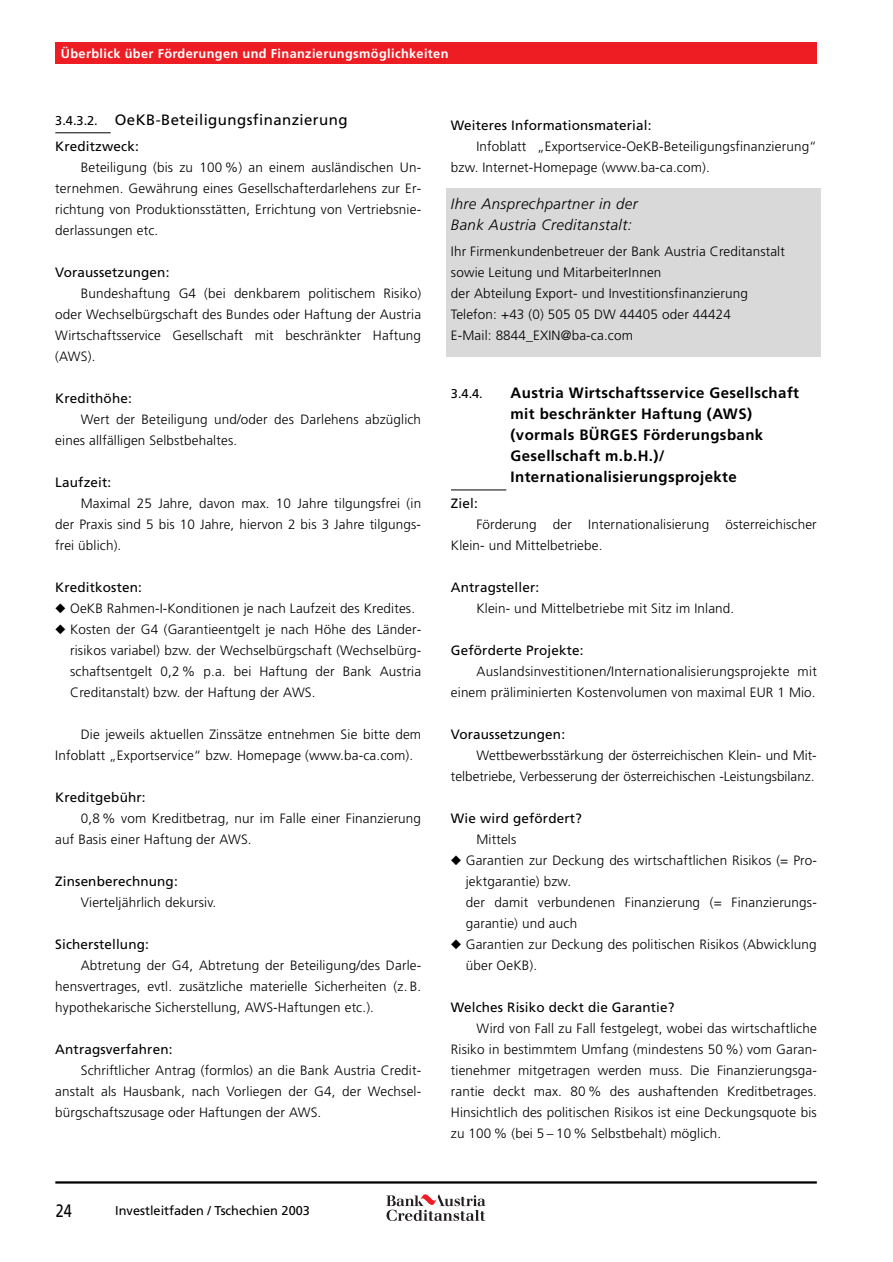
<style>
.page{position:relative;width:893px;height:1262px;background:#fff}
.page>*{position:absolute;margin:0;border:0;box-sizing:border-box;transform-origin:0 0}
.t1{font:18px "Frutiger";color:#000;scale:.8 1}
.t2{font:700 15px/21px "Frutiger";letter-spacing:.03em;color:#000}
.t3{font:italic 300 15px/21px "Frutiger";letter-spacing:.03em;color:#000}
.t4{font:15px "Frutiger";letter-spacing:.03em;color:#000}
.t5{font:300 13.5px/21px "Frutiger";letter-spacing:.01em;color:#000}
.t6{font:13.5px "Frutiger";letter-spacing:.01em;color:#000}
.t7{font:700 12.75px "Frutiger";letter-spacing:.03em;color:#fff}
.t8{font:12.75px "Frutiger";color:#000}
.s1{font-size:12.75px}
</style>
<div class="page">
<div style="left:446px;top:188px;width:374px;height:168px;background:#d9d9d9"></div>
<div style="left:55px;top:43px;width:761px;height:21px;background:#ee1d23"></div>
<hr style="left:55px;top:1181px;width:761px;height:2px;background:#000">
<svg style="left:386px;top:1194px;width:99px;height:27px"></svg>
<hr style="left:451px;top:489px;width:55px;height:1px;background:#000">
<hr style="left:55px;top:132px;width:56px;height:1px;background:#000">
<p class="t7" style="left:61px;top:48px;width:389px">Überblick über Förderungen und Finanzierungsmöglichkeiten</p>
<p class="t4" style="left:55px;top:114px;width:294px"><span class="s1">3.4.3.2.</span> OeKB-Beteiligungsfinanzierung</p>
<p class="t6" style="left:55px;top:140px;width:85px">Kreditzweck:</p>
<p class="t5" style="left:55px;top:157px;width:367px;text-align:justify;text-indent:26px">Beteiligung (bis zu 100 %) an einem ausländischen Un&shy;ternehmen. Gewährung eines Gesellschafterdarlehens zur Er&shy;richtung von Produktionsstätten, Errichtung von Vertriebsnie&shy;derlassungen etc.</p>
<p class="t6" style="left:55px;top:266px;width:116px">Voraussetzungen:</p>
<p class="t5" style="left:55px;top:283px;width:367px;text-align:justify;text-indent:26px">Bundeshaftung G4 (bei denkbarem politischem Risiko) oder Wechselbürgschaft des Bundes oder Haftung der Austria Wirtschaftsservice Gesellschaft mit beschränkter Haftung (AWS).</p>
<p class="t6" style="left:55px;top:392px;width:78px">Kredithöhe:</p>
<p class="t5" style="left:55px;top:409px;width:367px;text-indent:26px">Wert der Beteiligung und/oder des Darlehens abzüglich eines allfälligen Selbstbehaltes.</p>
<p class="t6" style="left:55px;top:476px;width:57px">Laufzeit:</p>
<p class="t5" style="left:55px;top:493px;width:367px;text-align:justify;text-indent:26px">Maximal 25 Jahre, davon max. 10 Jahre tilgungsfrei (in der Praxis sind 5 bis 10 Jahre, hiervon 2 bis 3 Jahre tilgungs&shy;frei üblich).</p>
<p class="t6" style="left:55px;top:581px;width:88px">Kreditkosten:</p>
<p class="t5" style="left:55px;top:598px;width:361px">◆ OeKB Rahmen-I-Konditionen je nach Laufzeit des Kredites.</p>
<p class="t5" style="left:70px;top:619px;width:352px;text-align:justify;text-indent:-15px">◆ Kosten der G4 (Garantieentgelt je nach Höhe des Länder&shy;risikos variabel) bzw. der Wechselbürgschaft (Wechselbürg&shy;schaftsentgelt 0,2 % p.a. bei Haftung der Bank Austria Creditanstalt) bzw. der Haftung der AWS.</p>
<p class="t5" style="left:55px;top:724px;width:367px;text-indent:26px">Die jeweils aktuellen Zinssätze entnehmen Sie bitte dem<br>Infoblatt „Exportservice“ bzw. Homepage (www.ba-ca.com).</p>
<p class="t6" style="left:55px;top:791px;width:92px">Kreditgebühr:</p>
<p class="t5" style="left:55px;top:808px;width:367px;text-indent:26px">0,8 % vom Kreditbetrag, nur im Falle einer Finanzierung auf Basis einer Haftung der AWS.</p>
<p class="t6" style="left:55px;top:875px;width:124px">Zinsenberechnung:</p>
<p class="t5" style="left:81px;top:892px;width:137px">Vierteljährlich dekursiv.</p>
<p class="t6" style="left:55px;top:938px;width:95px">Sicherstellung:</p>
<p class="t5" style="left:55px;top:955px;width:367px;text-align:justify;text-indent:26px">Abtretung der G4, Abtretung der Beteiligung/des Darle&shy;hensvertrages, evtl. zusätzliche materielle Sicherheiten (z. B. hypothekarische Sicherstellung, AWS-Haftungen etc.).</p>
<p class="t6" style="left:55px;top:1043px;width:119px">Antragsverfahren:</p>
<p class="t5" style="left:55px;top:1060px;width:367px;text-align:justify;text-indent:26px">Schriftlicher Antrag (formlos) an die Bank Austria Credit&shy;anstalt als Hausbank, nach Vorliegen der G4, der Wechsel&shy;bürgschaftszusage oder Haftungen der AWS.</p>
<h1 class="t1" style="left:56px;top:1203px;width:22px">24</h1>
<p class="t8" style="left:115px;top:1205px;width:196px">Investleitfaden / Tschechien 2003</p>
<p class="t6" style="left:451px;top:119px;width:202px">Weiteres Informationsmaterial:</p>
<p class="t5" style="left:451px;top:136px;width:367px;text-indent:26px">Infoblatt „Exportservice-OeKB-Beteiligungsfinanzierung“ bzw. Internet-Homepage (www.ba-ca.com).</p>
<p class="t3" style="left:451px;top:194px;width:188px">Ihre Ansprechpartner in der<br>Bank Austria Creditanstalt:</p>
<p class="t5" style="left:451px;top:241px;width:335px">Ihr Firmenkundenbetreuer der Bank Austria Creditanstalt sowie Leitung und MitarbeiterInnen<br>der Abteilung Export- und Investitionsfinanzierung Telefon: +43 (0) 505 05 DW 44405 oder 44424<br>E-Mail: 8844_EXIN@ba-ca.com</p>
<p class="t8" style="left:451px;top:388px;width:33px">3.4.4.</p>
<p class="t2" style="left:510px;top:383px;width:290px">Austria Wirtschaftsservice Gesellschaft mit beschränkter Haftung (AWS) (vormals BÜRGES Förderungsbank Gesellschaft m.b.H.)/ Internationalisierungsprojekte</p>
<p class="t6" style="left:451px;top:497px;width:28px">Ziel:</p>
<p class="t5" style="left:451px;top:514px;width:367px;text-indent:26px">Förderung der Internationalisierung österreichischer<br>Klein- und Mittelbetriebe.</p>
<p class="t6" style="left:451px;top:581px;width:90px">Antragsteller:</p>
<p class="t5" style="left:476px;top:598px;width:259px">Klein- und Mittelbetriebe mit Sitz im Inland.</p>
<p class="t6" style="left:451px;top:644px;width:134px">Geförderte Projekte:</p>
<p class="t5" style="left:451px;top:661px;width:367px;text-align:right">Auslandsinvestitionen/Internationalisierungsprojekte mit einem präliminierten Kostenvolumen von maximal EUR 1 Mio.</p>
<p class="t6" style="left:451px;top:728px;width:116px">Voraussetzungen:</p>
<p class="t5" style="left:451px;top:745px;width:367px;text-align:right">Wettbewerbsstärkung der österreichischen Klein- und Mit&shy;telbetriebe, Verbesserung der österreichischen -Leistungsbilanz.</p>
<p class="t6" style="left:451px;top:812px;width:132px">Wie wird gefördert?</p>
<p class="t5" style="left:476px;top:829px;width:41px">Mittels</p>
<p class="t5" style="left:466px;top:850px;width:352px;text-indent:-15px">◆ Garantien zur Deckung des wirtschaftlichen Risikos (= Pro&shy;jektgarantie) bzw.<br>der damit verbundenen Finanzierung (= Finanzierungs&shy;garantie) und auch</p>
<p class="t5" style="left:466px;top:934px;width:352px;text-indent:-15px">◆ Garantien zur Deckung des politischen Risikos (Abwicklung über OeKB).</p>
<p class="t6" style="left:451px;top:1001px;width:225px">Welches Risiko deckt die Garantie?</p>
<p class="t5" style="left:451px;top:1018px;width:367px;text-align:justify;text-indent:26px">Wird von Fall zu Fall festgelegt, wobei das wirtschaftliche Risiko in bestimmtem Umfang (mindestens 50 %) vom Garan&shy;tienehmer mitgetragen werden muss. Die Finanzierungsga&shy;rantie deckt max. 80 % des aushaftenden Kreditbetrages.<br>Hinsichtlich des politischen Risikos ist eine Deckungsquote bis zu 100 % (bei 5 – 10 % Selbstbehalt) möglich.</p>
</div>
